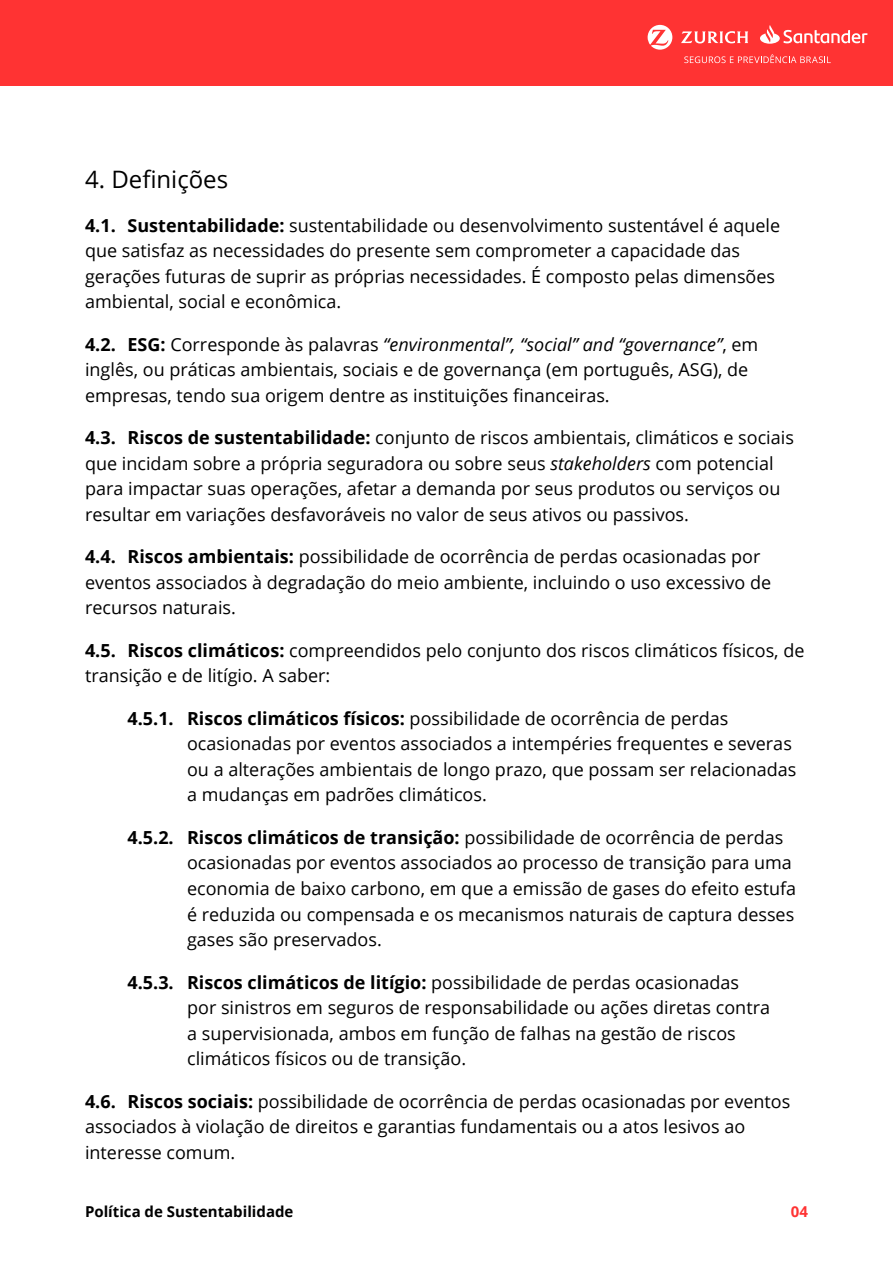
<style>
.page{position:relative;width:893px;height:1263px;background:#fff}
.page>*{position:absolute;margin:0;border:0;box-sizing:border-box;transform-origin:0 0}
.t1{font:24px "Open Sans";color:#000}
.t2{font:18px/25.5px "Open Sans";color:#000}
.t3{font:700 15px "Open Sans";color:#000}
.t4{font:700 15px "Open Sans";color:#f33}
.s1{font-weight:700}
.s2{font-style:italic}
</style>
<div class="page">
<div style="left:0;top:0;width:893px;height:85px;background:#f33"></div>
<svg style="left:760px;top:25px;width:107px;height:19px"></svg>
<svg style="left:648px;top:25px;width:24px;height:25px"></svg>
<svg style="left:681px;top:31px;width:67px;height:12px"></svg>
<svg style="left:684px;top:54px;width:147px;height:9px"></svg>
<h1 class="t1" style="left:85px;top:163px;width:145px">4. Definições</h1>
<p class="t2" style="left:85px;top:212px;width:697px"><span class="s1">4.1. Sustentabilidade:</span> sustentabilidade ou desenvolvimento sustentável é aquele que satisfaz as necessidades do presente sem comprometer a capacidade das gerações futuras de suprir as próprias necessidades. É composto pelas dimensões ambiental, social e econômica.</p>
<p class="t2" style="left:85px;top:331px;width:675px"><span class="s1">4.2. ESG:</span> Corresponde às palavras <span class="s2">“environmental”, “social” and “governance”</span>, em inglês, ou práticas ambientais, sociais e de governança (em português, ASG), de empresas, tendo sua origem dentre as instituições financeiras.</p>
<p class="t2" style="left:85px;top:425px;width:710px"><span class="s1">4.3. Riscos de sustentabilidade:</span> conjunto de riscos ambientais, climáticos e sociais que incidam sobre a própria seguradora ou sobre seus <span class="s2">stakeholders</span> com potencial para impactar suas operações, afetar a demanda por seus produtos ou serviços ou resultar em variações desfavoráveis no valor de seus ativos ou passivos.</p>
<p class="t2" style="left:85px;top:544px;width:688px"><span class="s1">4.4. Riscos ambientais:</span> possibilidade de ocorrência de perdas ocasionadas por eventos associados à degradação do meio ambiente, incluindo o uso excessivo de recursos naturais.</p>
<p class="t2" style="left:85px;top:637px;width:721px"><span class="s1">4.5. Riscos climáticos:</span> compreendidos pelo conjunto dos riscos climáticos físicos, de transição e de litígio. A saber:</p>
<p class="t2" style="left:187px;top:705px;width:611px;text-indent:-60px"><span class="s1">4.5.1. Riscos climáticos físicos:</span> possibilidade de ocorrência de perdas ocasionadas por eventos associados a intempéries frequentes e severas ou a alterações ambientais de longo prazo, que possam ser relacionadas a mudanças em padrões climáticos.</p>
<p class="t2" style="left:187px;top:824px;width:611px;text-indent:-60px"><span class="s1">4.5.2. Riscos climáticos de transição:</span> possibilidade de ocorrência de perdas ocasionadas por eventos associados ao processo de transição para uma economia de baixo carbono, em que a emissão de gases do efeito estufa é reduzida ou compensada e os mecanismos naturais de captura desses gases são preservados.</p>
<p class="t2" style="left:187px;top:969px;width:584px;text-indent:-60px"><span class="s1">4.5.3. Riscos climáticos de litígio:</span> possibilidade de perdas ocasionadas por sinistros em seguros de responsabilidade ou ações diretas contra a supervisionada, ambos em função de falhas na gestão de riscos climáticos físicos ou de transição.</p>
<p class="t2" style="left:85px;top:1088px;width:707px"><span class="s1">4.6. Riscos sociais:</span> possibilidade de ocorrência de perdas ocasionadas por eventos associados à violação de direitos e garantias fundamentais ou a atos lesivos ao interesse comum.</p>
<p class="t3" style="left:85px;top:1201px;width:210px">Política de Sustentabilidade</p>
<p class="t4" style="left:791px;top:1201px;width:19px">04</p>
</div>
